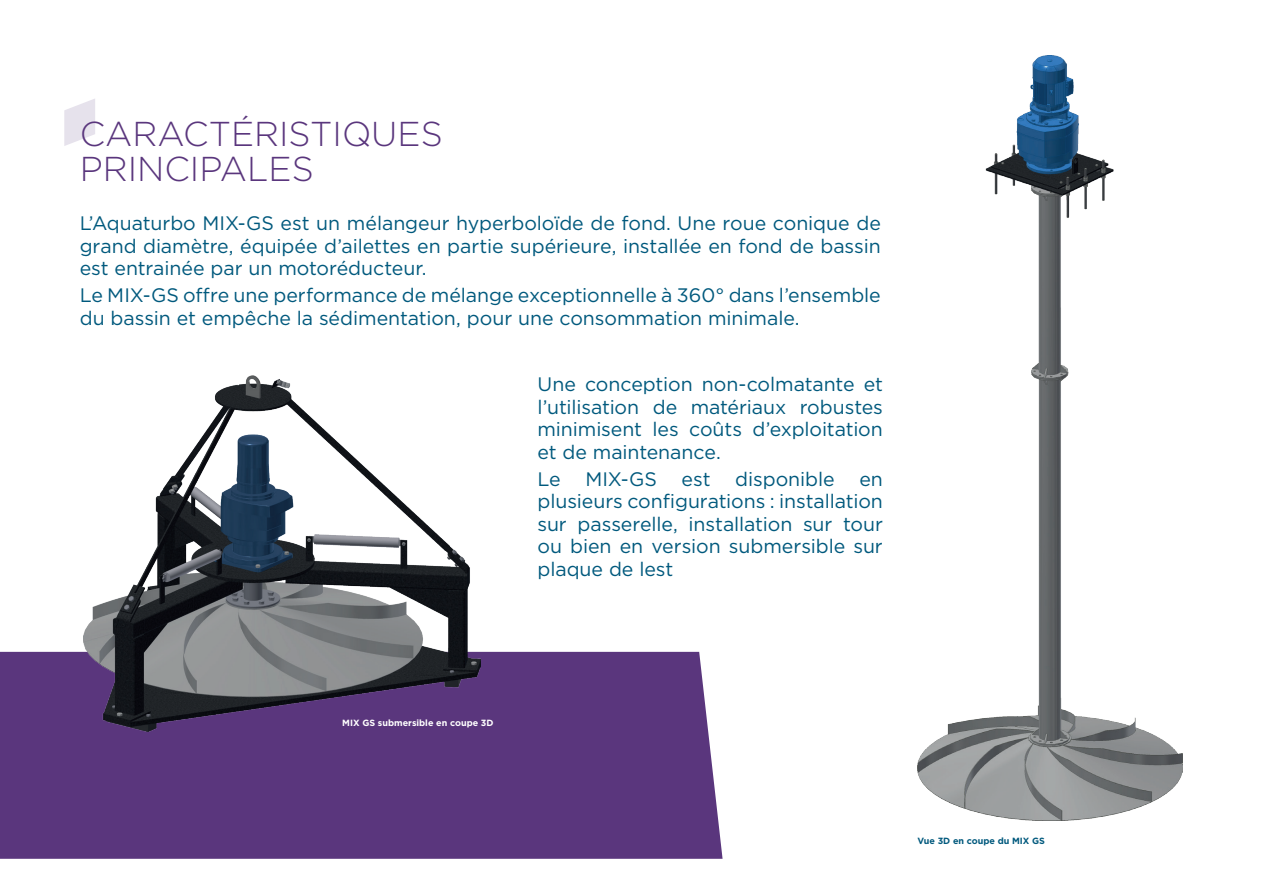
<style>
.page{position:relative;width:1263px;height:893px;background:#fff}
.page>*{position:absolute;margin:0;border:0;box-sizing:border-box;transform-origin:0 0}
.t1{font:300 34.5px/34.5px "Gotham";color:#5a367d}
.t2{font:19.5px/22.5px "Gotham";letter-spacing:-.005em;color:#00597d;text-align:justify}
.t3{font:700 9px "Gotham";color:#fff}
.t4{font:700 9px "Gotham";color:#00597d}
</style>
<div class="page">
<svg style="left:64px;top:99px;width:31px;height:47px"></svg>
<img style="left:917px;top:55px;width:266px;height:766px">
<div style="left:0;top:652px;width:722px;height:207px;background:#5a367d"></div>
<img style="left:84px;top:376px;width:397px;height:355px">
<h1 class="t1" style="left:80px;top:116px;width:364px">CARACTÉRISTIQUES<br>PRINCIPALES</h1>
<p class="t2" style="left:80px;top:212px;width:803px">L’Aquaturbo MIX-GS est un mélangeur hyperboloïde de fond. Une roue conique de grand diamètre, équipée d’ailettes en partie supérieure, installée en fond de bassin est entrainée par un motoréducteur.</p>
<p class="t2" style="left:80px;top:284px;width:803px">Le MIX-GS offre une performance de mélange exceptionnelle à 360° dans l’ensemble du bassin et empêche la sédimentation, pour une consommation minimale.</p>
<p class="t2" style="left:537px;top:373px;width:347px">Une conception non-colmatante et l’utilisation de matériaux robustes minimisent les coûts d’exploitation et de maintenance.</p>
<p class="t2" style="left:537px;top:467px;width:25px">Le</p>
<p class="t2" style="left:585px;top:467px;width:73px">MIX-GS</p>
<p class="t2" style="left:682px;top:467px;width:31px">est</p>
<p class="t2" style="left:735px;top:467px;width:101px">disponible</p>
<p class="t2" style="left:537px;top:467px;width:347px;text-indent:322px">en plusieurs configurations : installation sur passerelle, installation sur tour ou bien en version submersible sur plaque de lest</p>
<p class="t3" style="left:342px;top:717px;width:153px">MIX GS submersible en coupe 3D</p>
<p class="t4" style="left:917px;top:835px;width:129px">Vue 3D en coupe du MIX GS</p>
</div>
